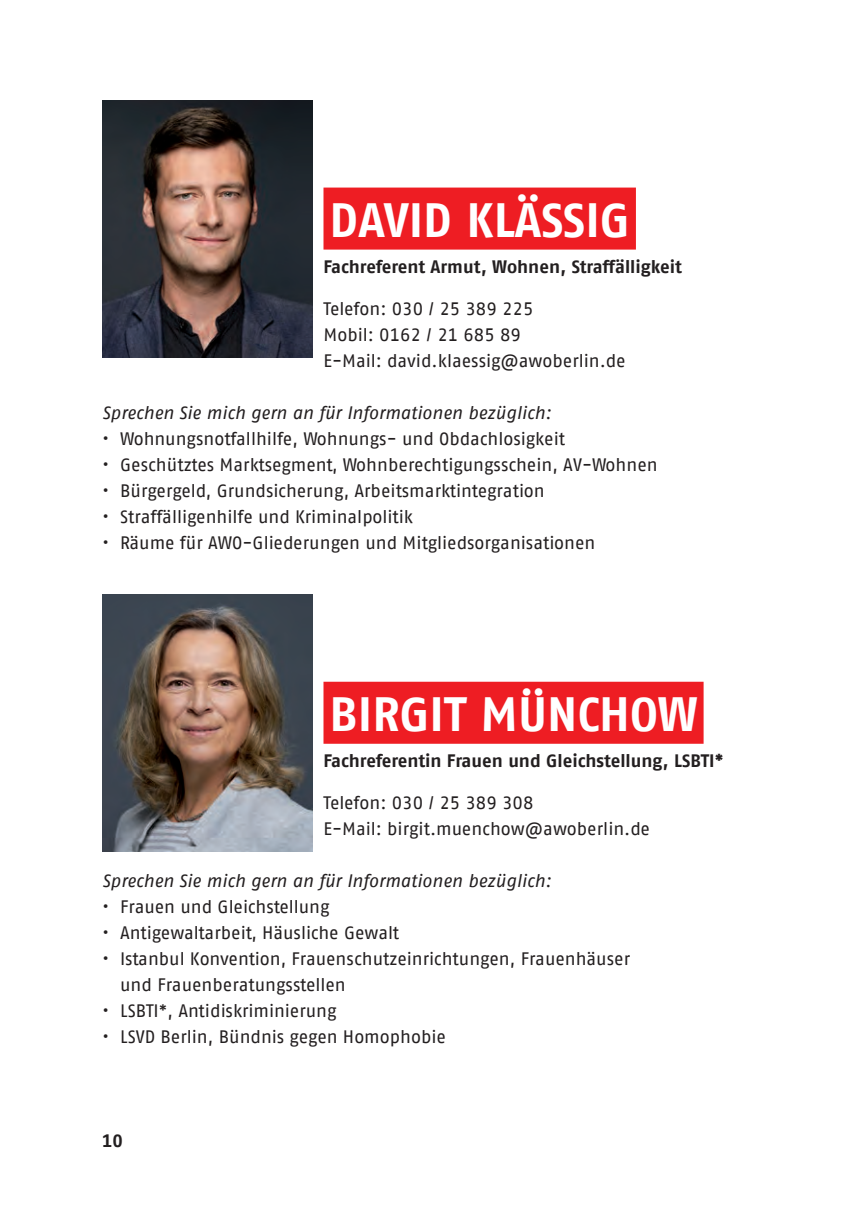
<style>
.page{position:relative;width:857px;height:1225px;background:#fff}
.page>*{position:absolute;margin:0;border:0;box-sizing:border-box;transform-origin:0 0}
.t1{font:700 48px "AWO Fago Office";color:#fff}
.t2{font:18px/26px "AWO Fago Office";color:#231f20}
.t3{font:italic 18px "AWO Fago Office";letter-spacing:-.005em;color:#231f20}
.t4{font:700 18px "AWO Fago Office";letter-spacing:-.005em;color:#231f20}
</style>
<div class="page">
<div style="left:323px;top:188px;width:312px;height:62px;background:#ee1d23"></div>
<div style="left:323px;top:682px;width:380px;height:62px;background:#ee1d23"></div>
<img style="left:102px;top:100px;width:210px;height:258px">
<img style="left:102px;top:594px;width:210px;height:258px">
<h1 class="t1" style="left:329px;top:192px;width:302px">DAVID KLÄSSIG</h1>
<p class="t4" style="left:323px;top:256px;width:359px">Fachreferent Armut, Wohnen, Straffälligkeit</p>
<p class="t2" style="left:323px;top:295px;width:303px">Telefon: 030 / 25 389 225<br>Mobil: 0162 / 21 685 89<br>E-Mail: david.klaessig@awoberlin.de</p>
<p class="t3" style="left:102px;top:402px;width:450px">Sprechen Sie mich gern an für Informationen bezüglich:</p>
<p class="t2" style="left:102px;top:425px;width:464px">• Wohnungsnotfallhilfe, Wohnungs- und Obdachlosigkeit</p>
<p class="t2" style="left:102px;top:451px;width:556px">• Geschütztes Marktsegment, Wohnberechtigungsschein, AV-Wohnen</p>
<p class="t2" style="left:102px;top:477px;width:444px">• Bürgergeld, Grundsicherung, Arbeitsmarktintegration</p>
<p class="t2" style="left:102px;top:503px;width:312px">• Straffälligenhilfe und Kriminalpolitik</p>
<p class="t2" style="left:102px;top:529px;width:494px">• Räume für AWO-Gliederungen und Mitgliedsorganisationen</p>
<h1 class="t1" style="left:329px;top:686px;width:369px">BIRGIT MÜNCHOW</h1>
<p class="t4" style="left:323px;top:750px;width:401px">Fachreferentin Frauen und Gleichstellung, LSBTI*</p>
<p class="t2" style="left:323px;top:789px;width:328px">Telefon: 030 / 25 389 308<br>E-Mail: birgit.muenchow@awoberlin.de</p>
<p class="t3" style="left:102px;top:870px;width:450px">Sprechen Sie mich gern an für Informationen bezüglich:</p>
<p class="t2" style="left:102px;top:893px;width:229px">• Frauen und Gleichstellung</p>
<p class="t2" style="left:102px;top:919px;width:298px">• Antigewaltarbeit, Häusliche Gewalt</p>
<p class="t2" style="left:120px;top:945px;width:511px;text-indent:-18px">• Istanbul Konvention, Frauenschutzeinrichtungen, Frauenhäuser und Frauenberatungsstellen</p>
<p class="t2" style="left:102px;top:997px;width:236px">• LSBTI*, Antidiskriminierung</p>
<p class="t2" style="left:102px;top:1023px;width:345px">• LSVD Berlin, Bündnis gegen Homophobie</p>
<p class="t4" style="left:102px;top:1130px;width:22px">10</p>
</div>
